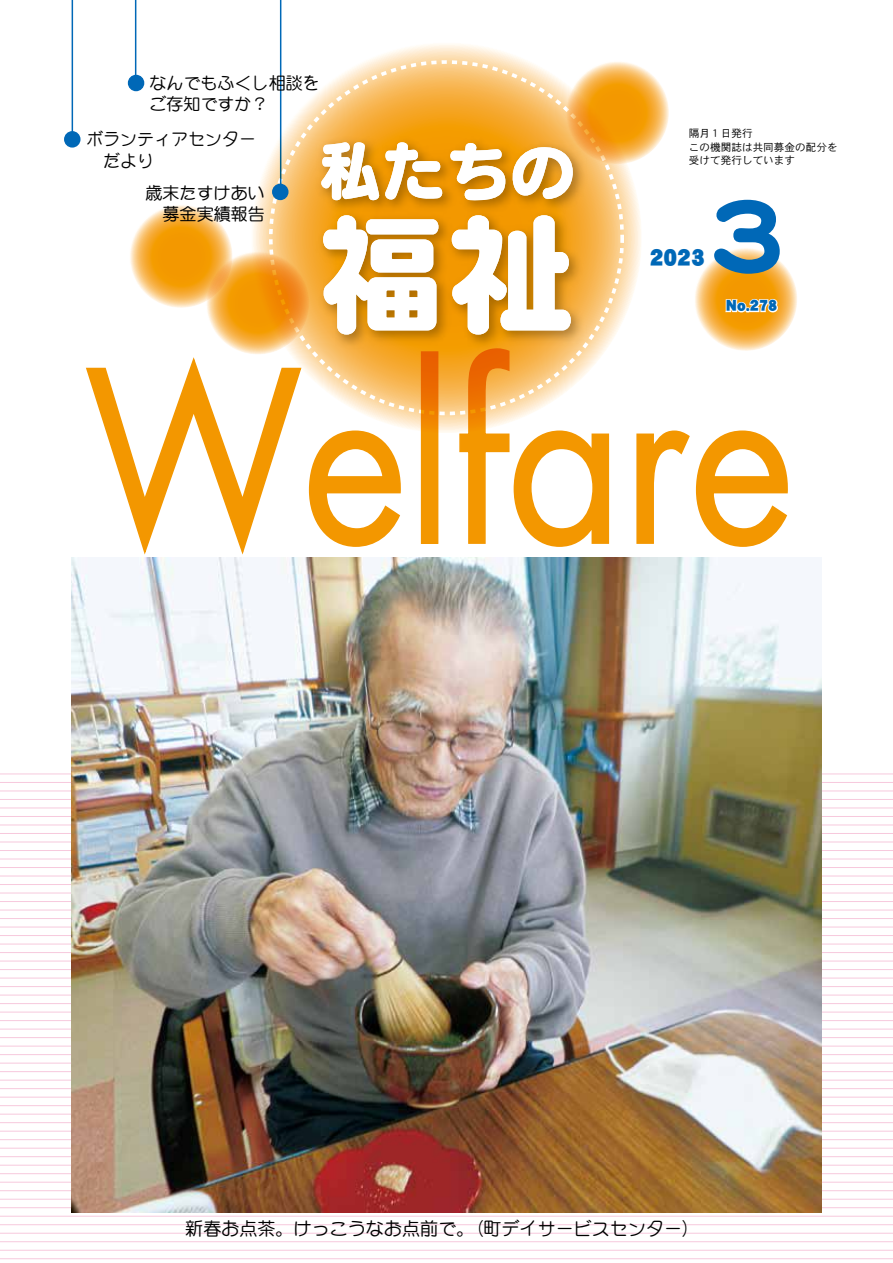
<style>
.page{position:relative;width:893px;height:1263px;background:#fff}
.page>*{position:absolute;margin:0;border:0;box-sizing:border-box;transform-origin:0 0}
.t1{font:106.35px "DF Maru Gothic Std W9";color:#0068b7}
.t2{font:25.5px "DF Gothic Std W12";color:#0068b7}
.t3{font:18px "DF Maru Gothic Std W5";color:#000}
.t4{font:16.95px/21.3px "DF Maru Gothic Std W5";color:#000}
.t5{font:16.95px "DF Gothic Std W12";color:#0068b7}
.t6{font:10.65px/13.8px "DFHS Gothic Std W3";color:#000}
</style>
<div class="page">
<svg style="left:251px;top:43px;width:391px;height:390px;background:#f9cb85"></svg>
<svg style="left:694px;top:248px;width:103px;height:103px;background:#f7b851"></svg>
<svg style="left:129px;top:205px;width:104px;height:103px;background:#f6b346"></svg>
<img style="left:311px;top:133px;width:281px;height:220px">
<svg style="left:319px;top:141px;width:254px;height:62px"></svg>
<svg style="left:323px;top:215px;width:115px;height:120px"></svg>
<svg style="left:452px;top:215px;width:119px;height:120px"></svg>
<svg style="left:86px;top:355px;width:216px;height:199px"></svg>
<svg style="left:308px;top:430px;width:93px;height:117px"></svg>
<svg style="left:424px;top:354px;width:11px;height:187px;background:#f08700"></svg>
<div style="left:421px;top:351px;width:17px;height:193px;border:2px solid #f39700"></div>
<svg style="left:459px;top:348px;width:151px;height:199px"></svg>
<svg style="left:636px;top:430px;width:152px;height:117px"></svg>
<svg style="left:566px;top:61px;width:103px;height:103px;background:#f6af42"></svg>
<hr style="left:135px;top:0;width:1px;height:84px;background:#0068b7">
<hr style="left:72px;top:0;width:1px;height:138px;background:#0068b7">
<hr style="left:280px;top:0;width:1px;height:189px;background:#0068b7">
<svg style="left:206px;top:251px;width:103px;height:103px;background:#f5a636"></svg>
<div style="left:129px;top:76px;width:15px;height:14px;background:#0068b7;border-radius:50%"></div>
<div style="left:128px;top:75px;width:16px;height:16px;border:2px solid #0068b7;border-radius:50%"></div>
<div style="left:273px;top:184px;width:15px;height:15px;background:#0068b7;border-radius:50%"></div>
<div style="left:272px;top:184px;width:16px;height:16px;border:2px solid #0068b7;border-radius:50%"></div>
<div style="left:65px;top:132px;width:15px;height:15px;background:#0068b7;border-radius:50%"></div>
<div style="left:64px;top:131px;width:17px;height:17px;border:2px solid #0068b7;border-radius:50%"></div>
<hr style="left:0;top:774px;width:893px;height:1px;background:#f7c9dd">
<hr style="left:0;top:782px;width:893px;height:1px;background:#f7c9dd">
<hr style="left:0;top:791px;width:893px;height:1px;background:#f7c9dd">
<hr style="left:0;top:799px;width:893px;height:1px;background:#f7c9dd">
<hr style="left:0;top:808px;width:893px;height:1px;background:#f7c9dd">
<hr style="left:0;top:816px;width:893px;height:1px;background:#f7c9dd">
<hr style="left:0;top:825px;width:893px;height:1px;background:#f7c9dd">
<hr style="left:0;top:833px;width:893px;height:1px;background:#f7c9dd">
<hr style="left:0;top:842px;width:893px;height:1px;background:#f7c9dd">
<hr style="left:0;top:850px;width:893px;height:1px;background:#f7c9dd">
<hr style="left:0;top:859px;width:893px;height:1px;background:#f7c9dd">
<hr style="left:0;top:867px;width:893px;height:1px;background:#f7c9dd">
<hr style="left:0;top:876px;width:893px;height:1px;background:#f7c9dd">
<hr style="left:0;top:884px;width:893px;height:1px;background:#f7c9dd">
<hr style="left:0;top:893px;width:893px;height:1px;background:#f7c9dd">
<hr style="left:0;top:901px;width:893px;height:1px;background:#f7c9dd">
<hr style="left:0;top:910px;width:893px;height:1px;background:#f7c9dd">
<hr style="left:0;top:918px;width:893px;height:1px;background:#f7c9dd">
<hr style="left:0;top:927px;width:893px;height:1px;background:#f7c9dd">
<hr style="left:0;top:935px;width:893px;height:1px;background:#f7c9dd">
<hr style="left:0;top:944px;width:893px;height:1px;background:#f7c9dd">
<hr style="left:0;top:952px;width:893px;height:1px;background:#f7c9dd">
<hr style="left:0;top:961px;width:893px;height:1px;background:#f7c9dd">
<hr style="left:0;top:969px;width:893px;height:1px;background:#f7c9dd">
<hr style="left:0;top:978px;width:893px;height:1px;background:#f7c9dd">
<hr style="left:0;top:986px;width:893px;height:1px;background:#f7c9dd">
<hr style="left:0;top:995px;width:893px;height:1px;background:#f7c9dd">
<hr style="left:0;top:1003px;width:893px;height:1px;background:#f7c9dd">
<hr style="left:0;top:1012px;width:893px;height:1px;background:#f7c9dd">
<hr style="left:0;top:1020px;width:893px;height:1px;background:#f7c9dd">
<hr style="left:0;top:1029px;width:893px;height:1px;background:#f7c9dd">
<hr style="left:0;top:1037px;width:893px;height:1px;background:#f7c9dd">
<hr style="left:0;top:1046px;width:893px;height:1px;background:#f7c9dd">
<hr style="left:0;top:1054px;width:893px;height:1px;background:#f7c9dd">
<hr style="left:0;top:1063px;width:893px;height:1px;background:#f7c9dd">
<hr style="left:0;top:1071px;width:893px;height:1px;background:#f7c9dd">
<hr style="left:0;top:1080px;width:893px;height:1px;background:#f7c9dd">
<hr style="left:0;top:1088px;width:893px;height:1px;background:#f7c9dd">
<hr style="left:0;top:1097px;width:893px;height:1px;background:#f7c9dd">
<hr style="left:0;top:1105px;width:893px;height:1px;background:#f7c9dd">
<hr style="left:0;top:1114px;width:893px;height:1px;background:#f7c9dd">
<hr style="left:0;top:1122px;width:893px;height:1px;background:#f7c9dd">
<hr style="left:0;top:1131px;width:893px;height:1px;background:#f7c9dd">
<hr style="left:0;top:1139px;width:893px;height:1px;background:#f7c9dd">
<hr style="left:0;top:1148px;width:893px;height:1px;background:#f7c9dd">
<hr style="left:0;top:1156px;width:893px;height:1px;background:#f7c9dd">
<hr style="left:0;top:1165px;width:893px;height:1px;background:#f7c9dd">
<hr style="left:0;top:1173px;width:893px;height:1px;background:#f7c9dd">
<hr style="left:0;top:1182px;width:893px;height:1px;background:#f7c9dd">
<hr style="left:0;top:1190px;width:893px;height:1px;background:#f7c9dd">
<hr style="left:0;top:1199px;width:893px;height:1px;background:#f7c9dd">
<hr style="left:0;top:1207px;width:893px;height:1px;background:#f7c9dd">
<hr style="left:0;top:1216px;width:893px;height:1px;background:#f7c9dd">
<hr style="left:0;top:1224px;width:893px;height:1px;background:#f7c9dd">
<hr style="left:0;top:1233px;width:893px;height:1px;background:#f7c9dd">
<hr style="left:0;top:1241px;width:893px;height:1px;background:#f7c9dd">
<hr style="left:0;top:1250px;width:893px;height:1px;background:#f7c9dd">
<hr style="left:0;top:1258px;width:893px;height:1px;background:#f7c9dd">
<svg style="left:725px;top:297px;width:54px;height:17px"></svg>
<img style="left:72px;top:557px;width:749px;height:656px">
<p class="t4" style="left:150px;top:72px;width:172px">なんでもふくし相談をご存知ですか?</p>
<p class="t4" style="left:86px;top:128px;width:172px">ボランティアセンター　だより</p>
<p class="t4" style="left:146px;top:182px;width:121px;text-align:right">歳末たすけあい募金実績報告</p>
<p class="t6" style="left:689px;top:126px;width:150px">隔月１日発行<br>この機関誌は共同募金の配分を受けて発行しています</p>
<h2 class="t2" style="left:650px;top:243px;width:57px">2023</h2>
<h1 class="t1" style="left:709px;top:174px;width:78px">3</h1>
<p class="t5" style="left:726px;top:296px;width:53px">No.278</p>
<p class="t3" style="left:185px;top:1218px;width:517px">新春お点茶。けっこうなお点前で。（町デイサービスセンター(</p>
</div>
